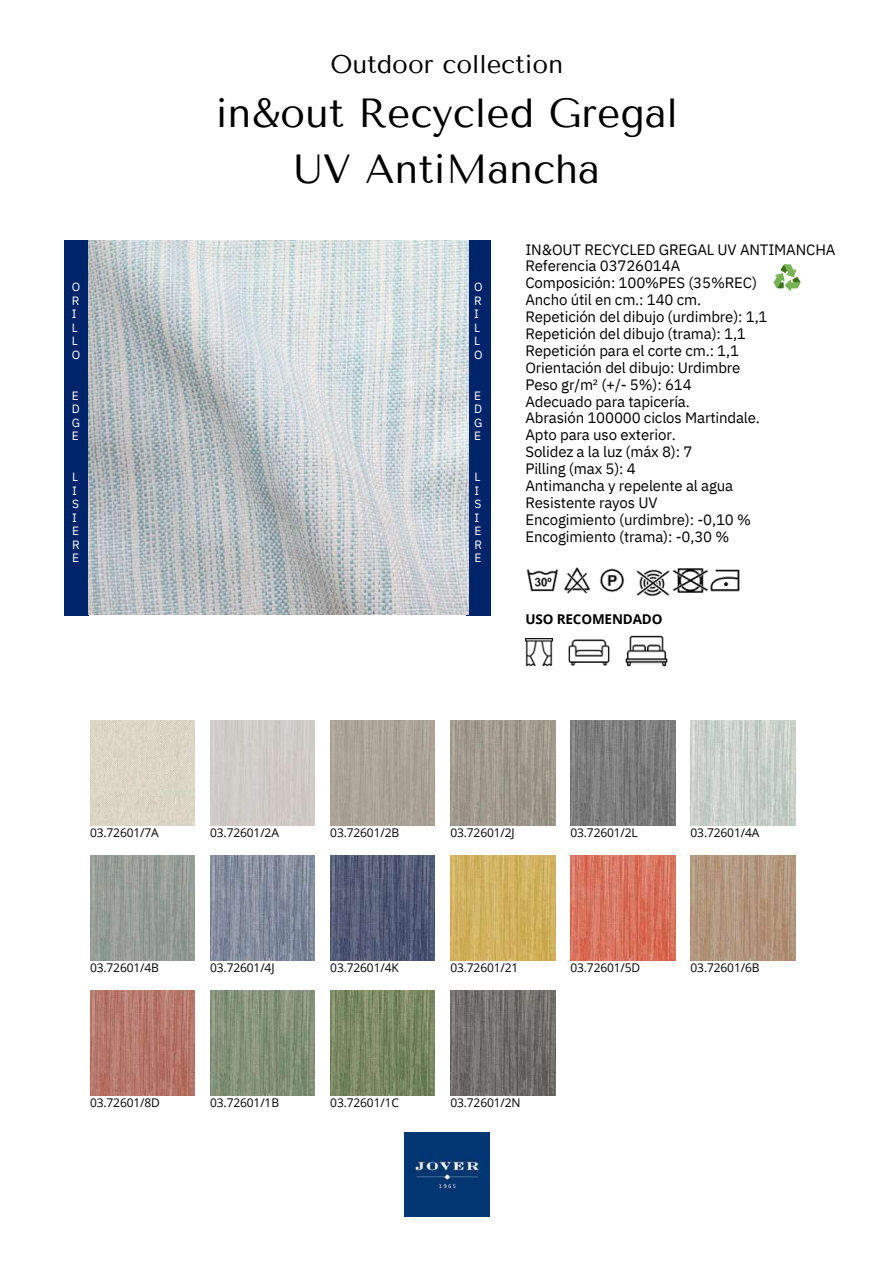
<style>
.page{position:relative;width:894px;height:1264px;background:#fff}
.page>*{position:absolute;margin:0;border:0;box-sizing:border-box;transform-origin:0 0}
.t1{font:40.5px/56.2px "Tenor Sans";color:#000;text-align:center}
.t2{font:25.5px "Tenor Sans";color:#000}
.t3{font:15px/16.8px "IBM Plex Sans";letter-spacing:-.01em;color:#000}
.t4{font:700 13.5px "Open Sans";letter-spacing:-.01em;color:#000}
.t5{font:12px "Open Sans";letter-spacing:-.01em;color:#000}
.t6{font:12px/13.5px "IBM Plex Sans";color:#fff}
</style>
<div class="page">
<div style="left:64px;top:240px;width:24px;height:375px;background:#00246a"></div>
<div style="left:466px;top:240px;width:24px;height:375px;background:#00246a"></div>
<img style="left:404px;top:1132px;width:85px;height:84px">
<img style="left:526px;top:569px;width:32px;height:23px">
<img style="left:564px;top:567px;width:27px;height:27px">
<img style="left:600px;top:568px;width:25px;height:24px">
<img style="left:636px;top:569px;width:34px;height:27px">
<img style="left:672px;top:568px;width:68px;height:25px">
<img style="left:525px;top:638px;width:27px;height:27px">
<img style="left:568px;top:639px;width:41px;height:27px">
<img style="left:625px;top:635px;width:42px;height:32px">
<svg style="left:773px;top:264px;width:27px;height:27px"></svg>
<img style="left:88px;top:240px;width:380px;height:375px">
<img style="left:90px;top:720px;width:105px;height:105px">
<div style="left:210px;top:720px;width:105px;height:105px;background:#cfcbc7"></div>
<img style="left:330px;top:720px;width:105px;height:105px">
<img style="left:450px;top:720px;width:105px;height:105px">
<img style="left:570px;top:720px;width:105px;height:105px">
<img style="left:690px;top:720px;width:105px;height:105px">
<img style="left:90px;top:855px;width:105px;height:105px">
<img style="left:210px;top:855px;width:105px;height:105px">
<img style="left:330px;top:855px;width:105px;height:105px">
<img style="left:450px;top:855px;width:105px;height:105px">
<img style="left:570px;top:855px;width:105px;height:105px">
<img style="left:690px;top:855px;width:105px;height:105px">
<img style="left:90px;top:990px;width:105px;height:105px">
<img style="left:210px;top:990px;width:105px;height:105px">
<img style="left:330px;top:990px;width:105px;height:105px">
<img style="left:450px;top:990px;width:105px;height:105px">
<p class="t6" style="left:72px;top:280px;width:10px">O<br>R<br>I<br>L<br>L<br>O</p>
<p class="t6" style="left:72px;top:388px;width:10px;text-align:justify">E D G E</p>
<p class="t6" style="left:72px;top:470px;width:9px">L<br>I<br>S<br>I<br>E<br>R<br>E</p>
<h2 class="t2" style="left:330px;top:50px;width:234px">Outdoor collection</h2>
<h1 class="t1" style="left:215px;top:85px;width:464px">in&amp;out Recycled Gregal<br>UV AntiMancha</h1>
<p class="t6" style="left:474px;top:280px;width:10px">O<br>R<br>I<br>L<br>L<br>O</p>
<p class="t6" style="left:474px;top:388px;width:10px;text-align:justify">E D G E</p>
<p class="t6" style="left:474px;top:470px;width:9px">L<br>I<br>S<br>I<br>E<br>R<br>E</p>
<p class="t3" style="left:525px;top:240px;width:311px">IN&amp;OUT RECYCLED GREGAL UV ANTIMANCHA<br>Referencia 03726014A<br>Composición: 100%PES (35%REC)<br>Ancho útil en cm.: 140 cm.<br>Repetición del dibujo (urdimbre): 1,1<br>Repetición del dibujo (trama): 1,1<br>Repetición para el corte cm.: 1,1<br>Orientación del dibujo: Urdimbre<br>Peso gr/m² (+/- 5%): 614<br>Adecuado para tapicería.<br>Abrasión 100000 ciclos Martindale.<br>Apto para uso exterior.<br>Solidez a la luz (máx 8): 7<br>Pilling (max 5): 4<br>Antimancha y repelente al agua<br>Resistente rayos UV<br>Encogimiento (urdimbre): -0,10 %<br>Encogimiento (trama): -0,30 %</p>
<p class="t4" style="left:525px;top:609px;width:138px">USO RECOMENDADO</p>
<p class="t5" style="left:90px;top:824px;width:70px">03.72601/7A</p>
<p class="t5" style="left:210px;top:824px;width:70px">03.72601/2A</p>
<p class="t5" style="left:330px;top:824px;width:70px">03.72601/2B</p>
<p class="t5" style="left:450px;top:824px;width:66px">03.72601/2J</p>
<p class="t5" style="left:570px;top:824px;width:69px">03.72601/2L</p>
<p class="t5" style="left:690px;top:824px;width:70px">03.72601/4A</p>
<p class="t5" style="left:90px;top:959px;width:70px">03.72601/4B</p>
<p class="t5" style="left:210px;top:959px;width:66px">03.72601/4J</p>
<p class="t5" style="left:330px;top:959px;width:70px">03.72601/4K</p>
<p class="t5" style="left:450px;top:959px;width:69px">03.72601/21</p>
<p class="t5" style="left:570px;top:959px;width:71px">03.72601/5D</p>
<p class="t5" style="left:690px;top:959px;width:70px">03.72601/6B</p>
<p class="t5" style="left:90px;top:1094px;width:71px">03.72601/8D</p>
<p class="t5" style="left:210px;top:1094px;width:70px">03.72601/1B</p>
<p class="t5" style="left:330px;top:1094px;width:70px">03.72601/1C</p>
<p class="t5" style="left:450px;top:1094px;width:72px">03.72601/2N</p>
</div>
